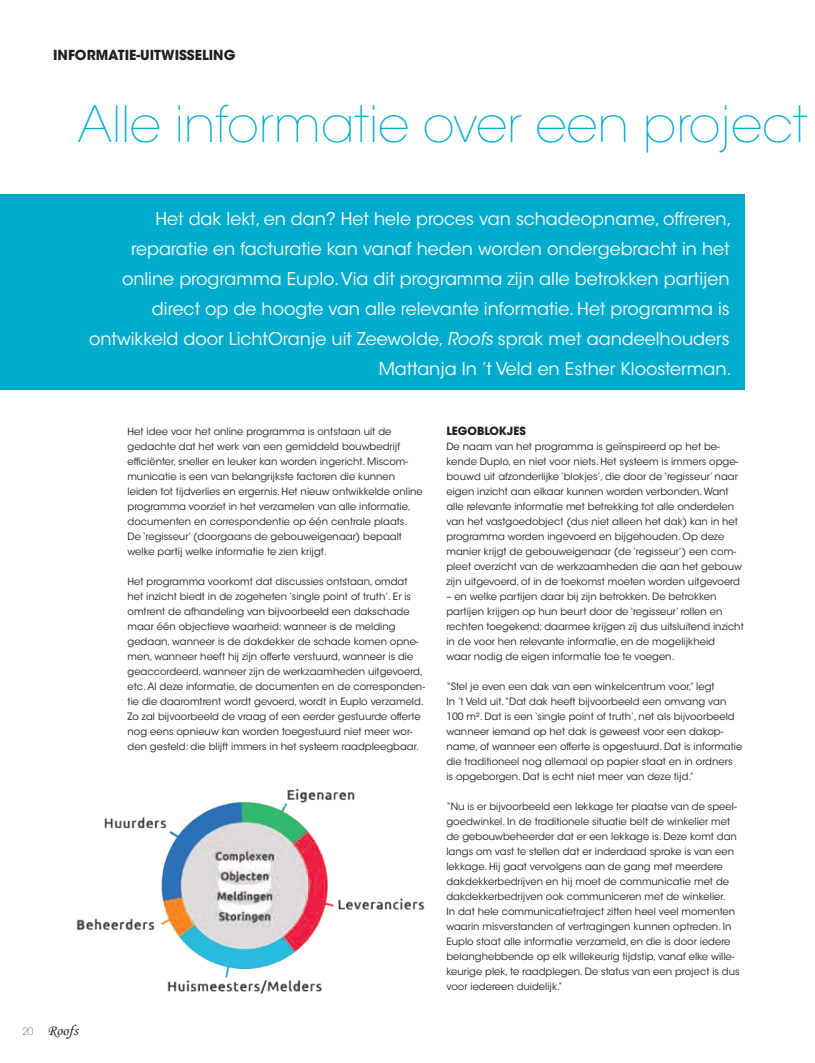
<style>
.page{position:relative;width:815px;height:1063px;background:#fff}
.page>*{position:absolute;margin:0;border:0;box-sizing:border-box;transform-origin:0 0}
.t1{font:200 49.62px "ITC Avant Garde Std";color:#00acce}
.t2{font:17.5px/30px "ITC Avant Garde Std";color:#fff;text-align:right}
.t3{font:15px "Monotype Corsiva";color:#241f1f}
.t4{font:700 13.75px "ITC Avant Garde Std";color:#241f1f}
.t5{font:700 11.25px "ITC Avant Garde Std";color:#241f1f}
.t6{font:10px/15px "ITC Avant Garde Std";color:#241f1f}
.s1{font-style:italic}
.s2{font-family:"ITC Avant Garde Std";font-weight:200;font-size:10px}
</style>
<div class="page">
<div style="left:0;top:195px;width:744px;height:195px;background:#00acce"></div>
<img style="left:76px;top:788px;width:349px;height:206px">
<h3 class="t4" style="left:53px;top:46px;width:184px">INFORMATIE-UITWISSELING</h3>
<h1 class="t1" style="left:78px;top:95px;width:731px">Alle informatie over een project</h1>
<p class="t2" style="left:89px;top:204px;width:644px">Het dak lekt, en dan? Het hele proces van schadeopname, offreren, reparatie en facturatie kan vanaf heden worden ondergebracht in het online programma Euplo. Via dit programma zijn alle betrokken partijen direct op de hoogte van alle relevante informatie. Het programma is ontwikkeld door LichtOranje uit Zeewolde, <span class="s1">Roofs</span> sprak met aandeelhouders Mattanja In ’t Veld en Esther Kloosterman.</p>
<h3 class="t3" style="left:22px;top:1021px;width:57px"><span class="s2">20</span> Roofs</h3>
<p class="t6" style="left:128px;top:424px;width:297px">Het idee voor het online programma is ontstaan uit de gedachte dat het werk van een gemiddeld bouwbedrijf efficiënter, sneller en leuker kan worden ingericht. Miscom&shy;municatie is een van belangrijkste factoren die kunnen leiden tot tijdverlies en ergernis. Het nieuw ontwikkelde online programma voorziet in het verzamelen van alle informatie, documenten en correspondentie op één centrale plaats.<br>De ‘regisseur’ (doorgaans de gebouweigenaar) bepaalt welke partij welke informatie te zien krijgt.</p>
<p class="t6" style="left:128px;top:574px;width:299px">Het programma voorkomt dat discussies ontstaan, omdat het inzicht biedt in de zogeheten ‘single point of truth’. Er is omtrent de afhandeling van bijvoorbeeld een dakschade maar één objectieve waarheid: wanneer is de melding gedaan, wanneer is de dakdekker de schade komen opne&shy;men, wanneer heeft hij zijn offerte verstuurd, wanneer is die geaccordeerd, wanneer zijn de werkzaamheden uitgevoerd, etc. Al deze informatie, de documenten en de corresponden&shy;tie die daaromtrent wordt gevoerd, wordt in Euplo verzameld.<br>Zo zal bijvoorbeeld de vraag of een eerder gestuurde offerte nog eens opnieuw kan worden toegestuurd niet meer wor&shy;den gesteld: die blijft immers in het systeem raadpleegbaar.</p>
<p class="t5" style="left:446px;top:424px;width:81px">LEGOBLOKJES</p>
<p class="t6" style="left:446px;top:439px;width:297px">De naam van het programma is geïnspireerd op het be&shy;kende Duplo, en niet voor niets. Het systeem is immers opge&shy;bouwd uit afzonderlijke ‘blokjes’, die door de ‘regisseur’ naar eigen inzicht aan elkaar kunnen worden verbonden. Want alle relevante informatie met betrekking tot alle onderdelen van het vastgoedobject (dus niet alleen het dak) kan in het programma worden ingevoerd en bijgehouden. Op deze manier krijgt de gebouweigenaar (de ‘regisseur’) een com&shy;pleet overzicht van de werkzaamheden die aan het gebouw zijn uitgevoerd, of in de toekomst moeten worden uitgevoerd</p>
<p class="t6" style="left:446px;top:589px;width:299px">– en welke partijen daar bij zijn betrokken. De betrokken partijen krijgen op hun beurt door de ‘regisseur’ rollen en rechten toegekend; daarmee krijgen zij dus uitsluitend inzicht in de voor hen relevante informatie, en de mogelijkheid<br>waar nodig de eigen informatie toe te voegen.</p>
<p class="t6" style="left:446px;top:679px;width:297px">“Stel je even een dak van een winkelcentrum voor,” legt<br>In ’t Veld uit.“Dat dak heeft bijvoorbeeld een omvang van 100 m². Dat is een ‘single point of truth’, net als bijvoorbeeld wanneer iemand op het dak is geweest voor een dakop&shy;name, of wanneer een offerte is opgestuurd. Dat is informatie die traditioneel nog allemaal op papier staat en in ordners<br>is opgeborgen. Dat is echt niet meer van deze tijd.”</p>
<p class="t6" style="left:446px;top:799px;width:295px">“Nu is er bijvoorbeeld een lekkage ter plaatse van de speel&shy;goedwinkel. In de traditionele situatie belt de winkelier met de gebouwbeheerder dat er een lekkage is. Deze komt dan langs om vast te stellen dat er inderdaad sprake is van een lekkage. Hij gaat vervolgens aan de gang met meerdere dakdekkerbedrijven en hij moet de communicatie met de dakdekkerbedrijven ook communiceren met de winkelier.<br>In dat hele communicatietraject zitten heel veel momenten waarin misverstanden of vertragingen kunnen optreden. In Euplo staat alle informatie verzameld, en die is door iedere belanghebbende op elk willekeurig tijdstip, vanaf elke wille&shy;keurige plek, te raadplegen. De status van een project is dus voor iedereen duidelijk.”</p>
</div>
